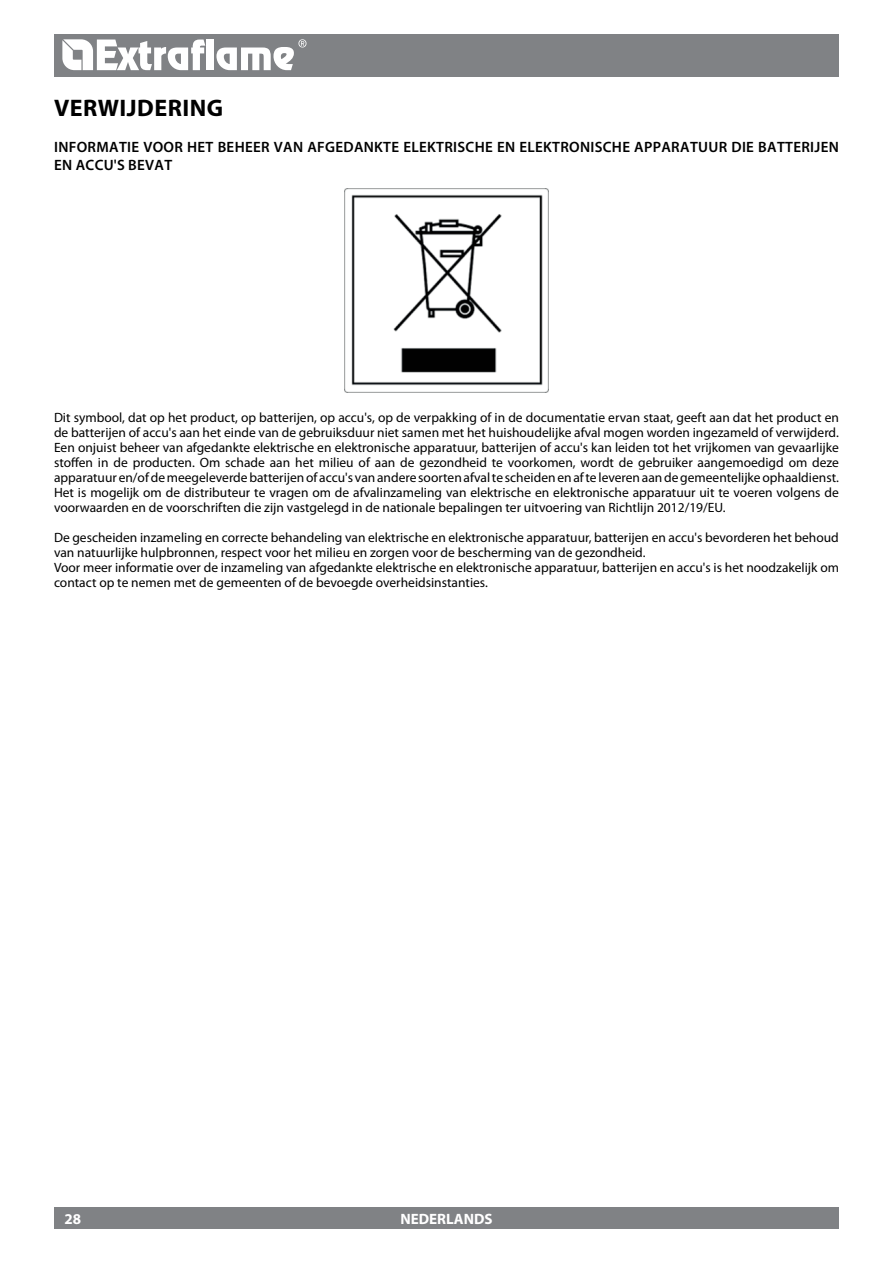
<style>
.page{position:relative;width:893px;height:1263px;background:#fff}
.page>*{position:absolute;margin:0;border:0;box-sizing:border-box;transform-origin:0 0}
.t1{font:700 24px "Myriad Pro";letter-spacing:.02em;color:#000}
.t2{font:600 15px/18px "Myriad Pro";letter-spacing:.02em;color:#000}
.t3{font:700 15px "Myriad Pro";color:#fff}
.t4{font:13.5px/15px "Myriad Pro";color:#000;text-align:justify}
</style>
<div class="page">
<img style="left:345px;top:189px;width:203px;height:203px">
<div style="left:54px;top:34px;width:785px;height:43px;background:#808285"></div>
<div style="left:54px;top:1208px;width:785px;height:21px;background:#808285"></div>
<svg style="left:62px;top:39px;width:143px;height:31px"></svg>
<div style="left:207px;top:40px;width:7px;height:30px;background:#fff"></div>
<svg style="left:216px;top:39px;width:90px;height:31px"></svg>
<h1 class="t1" style="left:54px;top:92px;width:170px">VERWIJDERING</h1>
<p class="t2" style="left:54px;top:137px;width:786px">INFORMATIE VOOR HET BEHEER VAN AFGEDANKTE ELEKTRISCHE EN ELEKTRONISCHE APPARATUUR DIE BATTERIJEN<br>EN ACCU'S BEVAT</p>
<p class="t4" style="left:54px;top:409px;width:786px">Dit symbool, dat op het product, op batterijen, op accu's, op de verpakking of in de documentatie ervan staat, geeft aan dat het product en de batterijen of accu's aan het einde van de gebruiksduur niet samen met het huishoudelijke afval mogen worden ingezameld of verwijderd.<br>Een onjuist beheer van afgedankte elektrische en elektronische apparatuur, batterijen of accu's kan leiden tot het vrijkomen van gevaarlijke stoffen in de producten. Om schade aan het milieu of aan de gezondheid te voorkomen, wordt de gebruiker aangemoedigd om deze apparatuur en/of de meegeleverde batterijen of accu's van andere soorten afval te scheiden en af te leveren aan de gemeentelijke ophaaldienst.<br>Het is mogelijk om de distributeur te vragen om de afvalinzameling van elektrische en elektronische apparatuur uit te voeren volgens de voorwaarden en de voorschriften die zijn vastgelegd in de nationale bepalingen ter uitvoering van Richtlijn 2012/19/EU.</p>
<p class="t4" style="left:54px;top:529px;width:786px;text-align:left">De gescheiden inzameling en correcte behandeling van elektrische en elektronische apparatuur, batterijen en accu's bevorderen het behoud van natuurlijke hulpbronnen, respect voor het milieu en zorgen voor de bescherming van de gezondheid.<br>Voor meer informatie over de inzameling van afgedankte elektrische en elektronische apparatuur, batterijen en accu's is het noodzakelijk om contact op te nemen met de gemeenten of de bevoegde overheidsinstanties.</p>
<p class="t3" style="left:65px;top:1209px;width:18px">28</p>
<p class="t3" style="left:400px;top:1209px;width:94px">NEDERLANDS</p>
</div>
